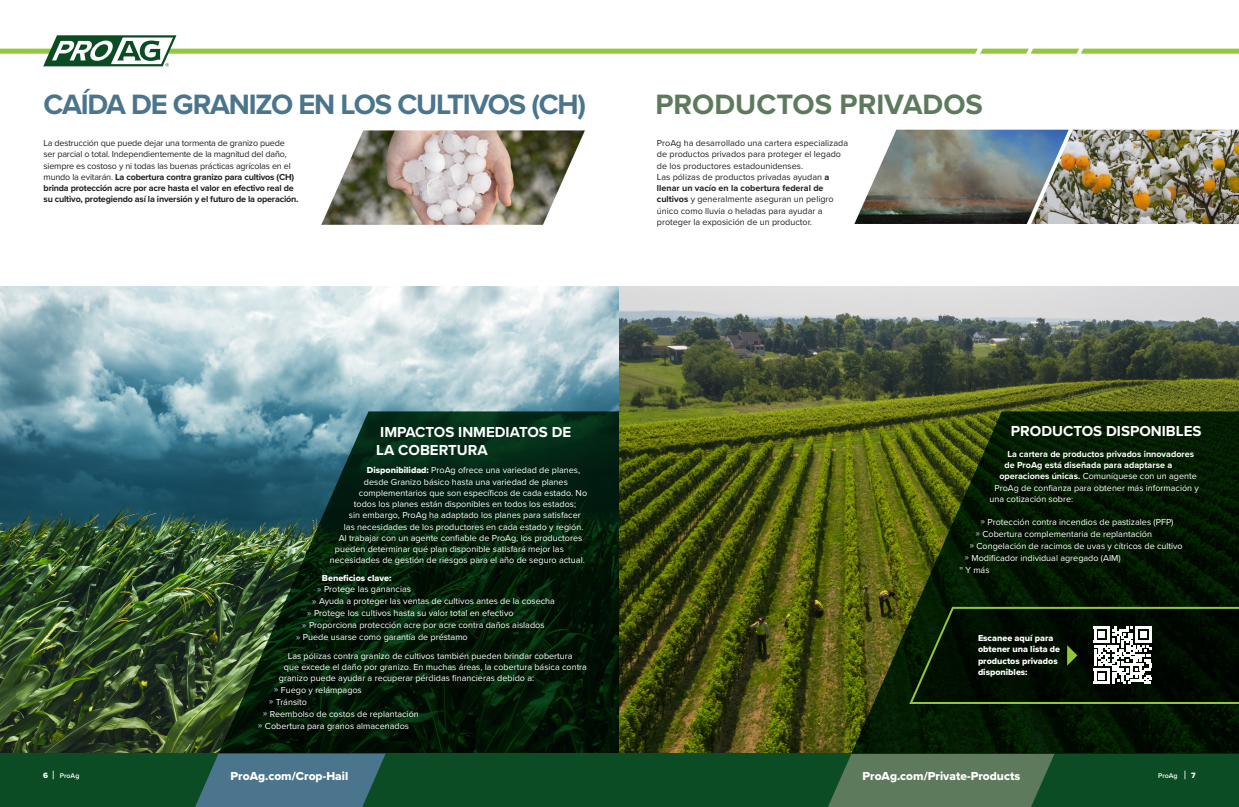
<style>
.page{position:relative;width:1239px;height:807px;background:#fff}
.page>*{position:absolute;margin:0;border:0;box-sizing:border-box;transform-origin:0 0}
.Bullet{font:700 29px "Proxima Nova";letter-spacing:-.04em;color:#4b758c}
.Bullet-2{font:700 29px "Proxima Nova";color:#5e7a5d}
.t1{font:700 15px/18px "Proxima Nova";color:#fff}
.Text{font:12px "Proxima Nova Extrabld";color:#fff}
.Text-2{font:9px "Proxima Nova";color:#fff}
.Bullet-3{font:9px "Proxima Nova";color:#fff}
.Text-3{font:9px/11.2px "Proxima Nova";letter-spacing:-.02em;color:#231f20}
.Text-4{font:9px/11.2px "Proxima Nova";color:#231f20}
.Subhead1{font:9px/11.2px "Proxima Nova Extrabld";color:#fff}
.Text-5{font:700 9px "Proxima Nova";color:#fff}
.t2{font:600 7px "Proxima Nova";color:#fff}
.s1{font-weight:700}
.s2{font-family:"Proxima Nova Extrabld"}
.s3{font-weight:700;color:#8a9eb0}
.s4{font-weight:700;color:#8da793}
.s5{font-family:"Proxima Nova Extrabld";font-weight:400;font-size:8px}
.s6{font-weight:500;font-size:12px}
</style>
<div class="page">
<img style="left:0;top:286px;width:1238px;height:467px">
<svg style="left:219px;top:411px;width:401px;height:342px;background:#0e2b1a"></svg>
<img style="left:1068px;top:130px;width:170px;height:94px">
<svg style="left:0;top:35px;width:1238px;height:31px"></svg>
<div style="left:0;top:753px;width:1238px;height:53px;background:#0c4c25"></div>
<svg style="left:195px;top:753px;width:190px;height:53px;background:#426f7e"></svg>
<svg style="left:828px;top:753px;width:226px;height:53px;background:#547456"></svg>
<img style="left:854px;top:130px;width:214px;height:94px">
<svg style="left:851px;top:411px;width:387px;height:342px;background:#192b04"></svg>
<img style="left:321px;top:130px;width:264px;height:95px">
<svg style="left:907px;top:605px;width:331px;height:99px;background:#182513"></svg>
<hr style="left:1093px;top:681px;width:16px;height:3px;background:#fff">
<div style="left:1098px;top:672px;width:7px;height:7px;background:#fff"></div>
<p class="Bullet" style="left:44px;top:83px;width:544px">CAÍDA DE GRANIZO EN LOS CULTIVOS (CH)</p>
<p class="Text-3" style="left:44px;top:137px;width:256px">La destrucción que puede dejar una tormenta de granizo puede ser parcial o total. Independientemente de la magnitud del daño, siempre es costoso y ni todas las buenas prácticas agrícolas en el mundo la evitarán. <span class="s1">La cobertura contra granizo para cultivos (CH) brinda protección acre por acre hasta el valor en efectivo real de su cultivo, protegiendo así la inversión y el futuro de la operación.</span></p>
<p class="Bullet-2" style="left:655px;top:83px;width:329px">PRODUCTOS PRIVADOS</p>
<p class="Text-4" style="left:657px;top:137px;width:193px">ProAg ha desarrollado una cartera especializada de productos privados para proteger el legado de los productores estadounidenses.<br>Las pólizas de productos privadas ayudan <span class="s1">a llenar un vacío en la cobertura federal de cultivos</span> y generalmente aseguran un peligro único como lluvia o heladas para ayudar a proteger la exposición de un productor.</p>
<p class="t1" style="left:376px;top:422px;width:196px">IMPACTOS INMEDIATOS DE<br>LA COBERTURA</p>
<p class="Text-2" style="left:367px;top:463px;width:215px"><span class="s2">Disponibilidad:</span> ProAg ofrece una variedad de planes,</p>
<p class="Text-2" style="left:364px;top:474px;width:205px">desde Granizo básico hasta una variedad de planes</p>
<p class="Text-2" style="left:359px;top:486px;width:230px">complementarios que son específicos de cada estado. No</p>
<p class="Text-2" style="left:354px;top:497px;width:224px">todos los planes están disponibles en todos los estados;</p>
<p class="Text-2" style="left:349px;top:508px;width:233px">sin embargo, ProAg ha adaptado los planes para satisfacer</p>
<p class="Text-2" style="left:344px;top:519px;width:241px">las necesidades de los productores en cada estado y región.</p>
<p class="Text-2" style="left:339px;top:531px;width:245px">Al trabajar con un agente confiable de ProAg, los productores</p>
<p class="Text-2" style="left:335px;top:542px;width:230px">pueden determinar qué plan disponible satisfará mejor las</p>
<p class="Text-2" style="left:330px;top:553px;width:256px">necesidades de gestión de riesgos para el año de seguro actual.</p>
<p class="Subhead1" style="left:322px;top:572px;width:71px">Beneficios clave:</p>
<p class="Bullet-3" style="left:317px;top:582px;width:95px"><span class="s3">»</span> Protege las ganancias</p>
<p class="Bullet-3" style="left:312px;top:594px;width:244px"><span class="s3">»</span> Ayuda a proteger las ventas de cultivos antes de la cosecha</p>
<p class="Bullet-3" style="left:307px;top:606px;width:208px"><span class="s3">»</span> Protege los cultivos hasta su valor total en efectivo</p>
<p class="Bullet-3" style="left:302px;top:618px;width:244px"><span class="s3">»</span> Proporciona protección acre por acre contra daños aislados</p>
<p class="Bullet-3" style="left:296px;top:630px;width:173px"><span class="s3">»</span> Puede usarse como garantía de préstamo</p>
<p class="Text-2" style="left:288px;top:649px;width:286px">Las pólizas contra granizo de cultivos también pueden brindar cobertura</p>
<p class="Text-2" style="left:284px;top:660px;width:304px">que excede el daño por granizo. En muchas áreas, la cobertura básica contra</p>
<p class="Text-2" style="left:279px;top:671px;width:257px">granizo puede ayudar a recuperar pérdidas financieras debido a:</p>
<p class="Bullet-3" style="left:274px;top:683px;width:89px"><span class="s3">»</span> Fuego y relámpagos</p>
<p class="Bullet-3" style="left:269px;top:695px;width:40px"><span class="s3">»</span> Tránsito</p>
<p class="Bullet-3" style="left:263px;top:707px;width:157px"><span class="s3">»</span> Reembolso de costos de replantación</p>
<p class="Bullet-3" style="left:258px;top:719px;width:153px"><span class="s3">»</span> Cobertura para granos almacenados</p>
<p class="t1" style="left:1010px;top:422px;width:192px">PRODUCTOS DISPONIBLES</p>
<p class="Text-5" style="left:1007px;top:447px;width:188px">La cartera de productos privados innovadores</p>
<p class="Text-5" style="left:1004px;top:458px;width:169px">de ProAg está diseñada para adaptarse a</p>
<p class="Text-2" style="left:999px;top:469px;width:199px"><span class="s1">operaciones únicas.</span> Comuníquese con un agente</p>
<p class="Text-2" style="left:994px;top:480px;width:206px">ProAg de confianza para obtener más información y</p>
<p class="Text-2" style="left:989px;top:492px;width:85px">una cotización sobre:</p>
<p class="Bullet-3" style="left:980px;top:515px;width:195px"><span class="s4">»</span> Protección contra incendios de pastizales (PFP)</p>
<p class="Bullet-3" style="left:975px;top:527px;width:178px"><span class="s4">»</span> Cobertura complementaria de replantación</p>
<p class="Bullet-3" style="left:969px;top:539px;width:215px"><span class="s4">»</span> Congelación de racimos de uvas y cítricos de cultivo</p>
<p class="Bullet-3" style="left:964px;top:551px;width:158px"><span class="s4">»</span> Modificador individual agregado (AIM)</p>
<p class="Bullet-3" style="left:959px;top:562px;width:32px"><span class="s4">"</span> Y más</p>
<p class="Subhead1" style="left:978px;top:632px;width:84px">Escanee aquí para obtener una lista de productos privados disponibles:</p>
<p class="t2" style="left:43px;top:770px;width:38px"><span class="s5">6</span> <span class="s6">|</span> ProAg</p>
<p class="Text" style="left:230px;top:767px;width:119px">ProAg.com/Crop-Hail</p>
<p class="Text" style="left:862px;top:766px;width:159px">ProAg.com/Private-Products</p>
<p class="t2" style="left:1158px;top:770px;width:39px">ProAg <span class="s6">|</span> <span class="s5">7</span></p>
</div>
